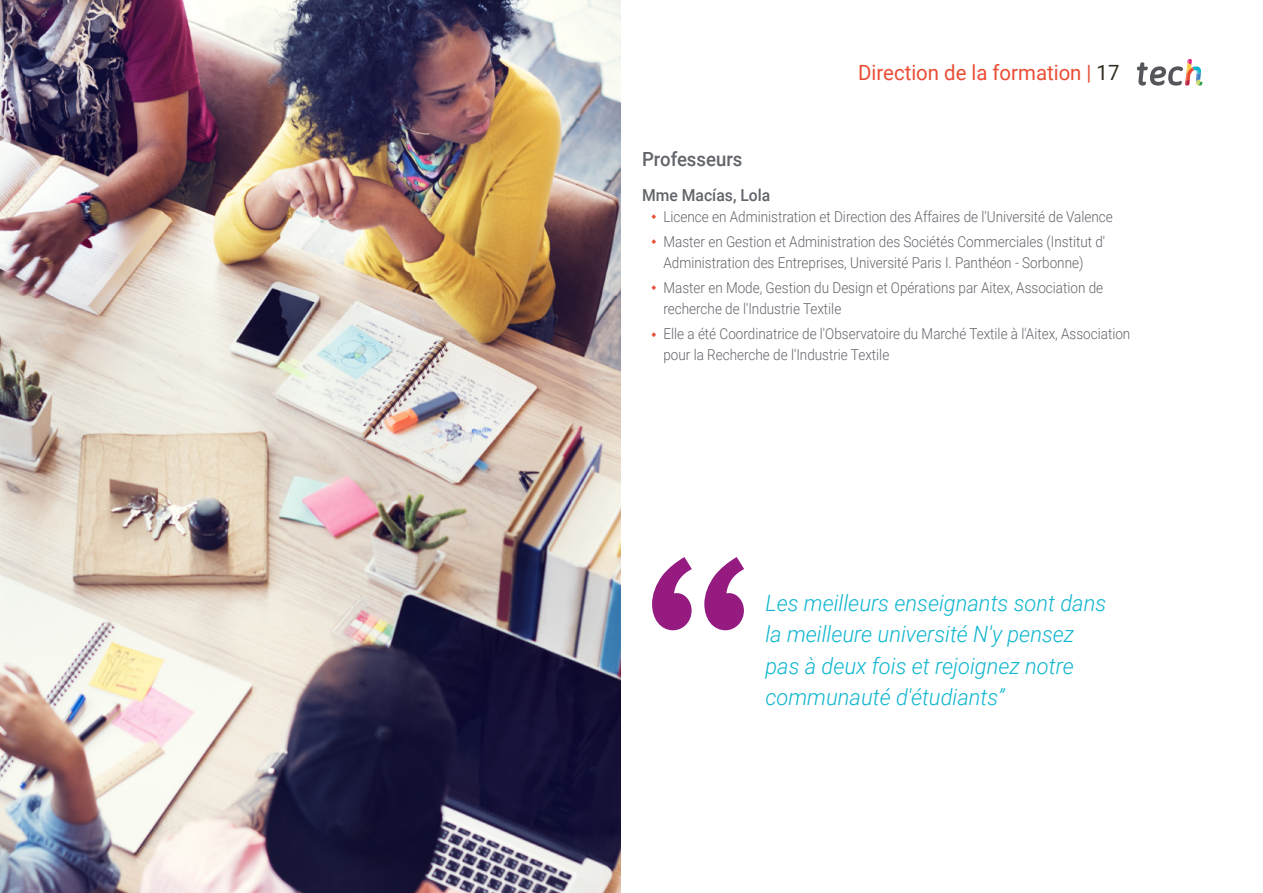
<style>
.page{position:relative;width:1263px;height:893px;background:#fff}
.page>*{position:absolute;margin:0;border:0;box-sizing:border-box;transform-origin:0 0}
.t1{font:italic 300 22.5px/31.5px "Roboto";color:#0fb6cf}
.t2{font:21px "Roboto";color:#e94d35}
.t3{font:500 19.5px "Roboto";color:#61646a;scale:.95 1}
.t4{font:500 16.5px "Roboto";color:#61646a;scale:.95 1}
.t5{font:300 15px/25.2px "Roboto";color:#61646a;scale:.9 1}
.s1{color:#312e20}
</style>
<div class="page">
<svg style="left:1137px;top:59px;width:65px;height:27px"></svg>
<img style="left:0;top:0;width:621px;height:893px">
<svg style="left:652px;top:557px;width:92px;height:73px"></svg>
<h2 class="t2" style="left:858px;top:57px;width:263px">Direction de la formation | <span class="s1">17</span></h2>
<h3 class="t3" style="left:642px;top:145px;width:107px">Professeurs</h3>
<p class="t4" style="left:642px;top:183px;width:136px">Mme Macías, Lola</p>
<p class="t5" style="left:663px;top:203px;width:501px">Licence en Administration et Direction des Affaires de l'Université de Valence<br>Master en Gestion et Administration des Sociétés Commerciales (Institut d'</p>
<p class="t5" style="left:663px;top:249px;width:490px">Administration des Entreprises, Université Paris I. Panthéon - Sorbonne)<br>Master en Mode, Gestion du Design et Opérations par Aitex, Association de</p>
<p class="t5" style="left:663px;top:296px;width:520px">recherche de l'Industrie Textile<br>Elle a été Coordinatrice de l'Observatoire du Marché Textile à l'Aitex, Association</p>
<p class="t5" style="left:663px;top:342px;width:252px">pour la Recherche de l'Industrie Textile</p>
<h1 class="t1" style="left:765px;top:586px;width:342px">Les meilleurs enseignants sont dans la meilleure université N'y pensez pas à deux fois et rejoignez notre communauté d'étudiants”</h1>
</div>
